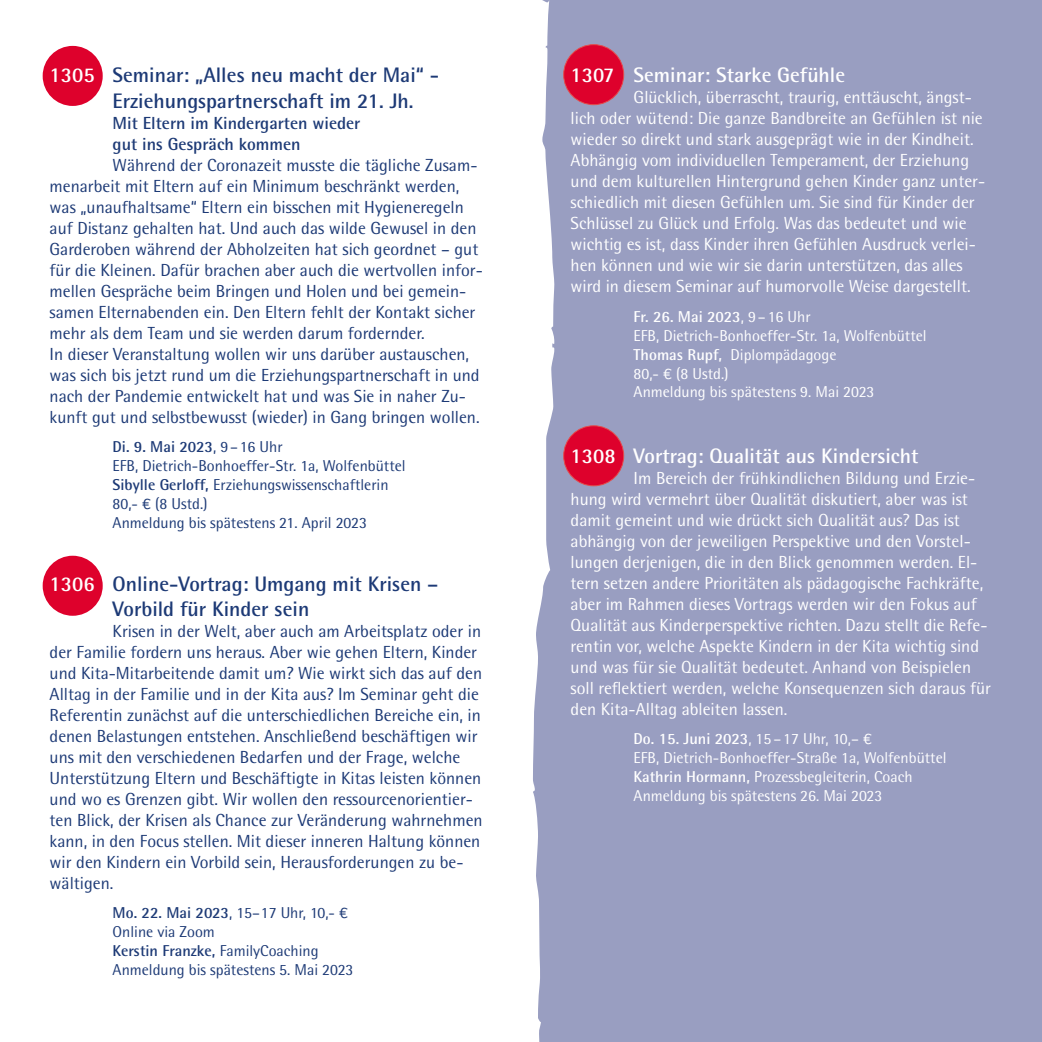
<style>
.page{position:relative;width:1042px;height:1042px;background:#fff}
.page>*{position:absolute;margin:0;border:0;box-sizing:border-box;transform-origin:0 0}
.Überschrift{font:700 21px "Rotis Semi Sans";color:#1d3a76}
.t1{font:700 21px "Rotis Semi Sans";color:#fff}
.Fließtext{font:17.5px/21px "Rotis Semi Sans";color:#1d3a76}
.Subline{font:17.5px/21px "Rotis Semi Sans";color:#fff}
.t2{font:700 17.5px "Rotis Semi Sans";color:#1d3a76}
.Daten{font:15.75px "Rotis Semi Sans";color:#fff}
.Daten-2{font:15.75px "Rotis Semi Sans";color:#1d3a76}
.Daten-3{font:700 15.75px "Rotis Semi Sans";color:#fff}
.Daten-4{font:700 15.75px "Rotis Semi Sans";color:#1d3a76}
.s1{color:#fff}
.s2{font-weight:400}
.s3{font-weight:700}
.s4{font-family:"Signika";font-weight:300}
</style>
<div class="page">
<div style="left:521px;top:0;width:521px;height:1042px;background:#999ec1"></div>
<svg style="left:521px;top:0;width:33px;height:1042px;fill:#fff"></svg>
<div style="left:43px;top:46px;width:60px;height:60px;background:#de012c;border-radius:50%"></div>
<div style="left:43px;top:556px;width:60px;height:60px;background:#de012c;border-radius:50%"></div>
<div style="left:564px;top:45px;width:60px;height:60px;background:#de012c;border-radius:50%"></div>
<div style="left:563px;top:44px;width:61px;height:61px;border:1px solid #e44b4a;border-radius:50%"></div>
<div style="left:564px;top:426px;width:60px;height:60px;background:#de012c;border-radius:50%"></div>
<div style="left:563px;top:425px;width:61px;height:61px;border:1px solid #e44b4a;border-radius:50%"></div>
<p class="Überschrift" style="left:50px;top:62px;width:391px"><span class="s1">1305</span> Seminar: „Alles neu macht der Mai“ -</p>
<p class="Überschrift" style="left:113px;top:88px;width:302px">Erziehungspartnerschaft im 21. Jh.</p>
<p class="t2" style="left:113px;top:112px;width:249px">Mit Eltern im Kindergarten wieder</p>
<p class="t2" style="left:113px;top:133px;width:190px">gut ins Gespräch kommen</p>
<p class="Fließtext" style="left:50px;top:154px;width:435px;text-indent:63px">Während der Coronazeit musste die tägliche Zusam&shy;menarbeit mit Eltern auf ein Minimum beschränkt werden, was „unaufhaltsame“ Eltern ein bisschen mit Hygieneregeln auf Distanz gehalten hat. Und auch das wilde Gewusel in den Garderoben während der Abholzeiten hat sich geordnet – gut für die Kleinen. Dafür brachen aber auch die wertvollen infor&shy;mellen Gespräche beim Bringen und Holen und bei gemein&shy;samen Elternabenden ein. Den Eltern fehlt der Kontakt sicher mehr als dem Team und sie werden darum fordernder.</p>
<p class="Fließtext" style="left:50px;top:343px;width:432px">In dieser Veranstaltung wollen wir uns darüber austauschen, was sich bis jetzt rund um die Erziehungspartnerschaft in und nach der Pandemie entwickelt hat und was Sie in naher Zu&shy;kunft gut und selbstbewusst (wieder) in Gang bringen wollen.</p>
<p class="Daten-4" style="left:113px;top:437px;width:172px">Di. 9. Mai 2023<span class="s2">, 9–16 Uhr</span></p>
<p class="Daten-2" style="left:113px;top:456px;width:294px">EFB, Dietrich-Bonhoeffer-Str. 1a, Wolfenbüttel</p>
<p class="Daten-2" style="left:113px;top:475px;width:277px"><span class="s3">Sibylle Gerloff,</span> Erziehungswissenschaftlerin</p>
<p class="Daten-2" style="left:113px;top:494px;width:97px">80,- <span class="s4">€</span> (8 Ustd.)</p>
<p class="Daten-2" style="left:113px;top:513px;width:256px">Anmeldung bis spätestens 21. April 2023</p>
<p class="Überschrift" style="left:50px;top:571px;width:390px"><span class="s1">1306</span> Online-Vortrag: Umgang mit Krisen –</p>
<p class="Überschrift" style="left:113px;top:596px;width:198px">Vorbild für Kinder sein</p>
<p class="Fließtext" style="left:50px;top:620px;width:434px;text-indent:63px">Krisen in der Welt, aber auch am Arbeitsplatz oder in der Familie fordern uns heraus. Aber wie gehen Eltern, Kinder und Kita-Mitarbeitende damit um? Wie wirkt sich das auf den Alltag in der Familie und in der Kita aus? Im Seminar geht die Referentin zunächst auf die unterschiedlichen Bereiche ein, in denen Belastungen entstehen. Anschließend beschäftigen wir uns mit den verschiedenen Bedarfen und der Frage, welche Unterstützung Eltern und Beschäftigte in Kitas leisten können und wo es Grenzen gibt. Wir wollen den ressourcenorientier&shy;ten Blick, der Krisen als Chance zur Veränderung wahrnehmen kann, in den Focus stellen. Mit dieser inneren Haltung können wir den Kindern ein Vorbild sein, Herausforderungen zu be&shy;wältigen.</p>
<p class="Daten-2" style="left:113px;top:904px;width:237px"><span class="s3">Mo. 22. Mai 2023</span>, 15–17 Uhr, 10,- <span class="s4">€</span></p>
<p class="Daten-2" style="left:113px;top:922px;width:104px">Online via Zoom</p>
<p class="Daten-4" style="left:113px;top:941px;width:208px">Kerstin Franzke, <span class="s2">FamilyCoaching</span></p>
<p class="Daten-2" style="left:113px;top:960px;width:242px">Anmeldung bis spätestens 5. Mai 2023</p>
<p class="t1" style="left:570px;top:62px;width:276px">1307 Seminar: Starke Gefühle</p>
<p class="Subline" style="left:570px;top:87px;width:416px;text-indent:63px">Glücklich, überrascht, traurig, enttäuscht, ängst&shy;lich oder wütend: Die ganze Bandbreite an Gefühlen ist nie wieder so direkt und stark ausgeprägt wie in der Kindheit.<br>Abhängig vom individuellen Temperament, der Erziehung und dem kulturellen Hintergrund gehen Kinder ganz unter&shy;schiedlich mit diesen Gefühlen um. Sie sind für Kinder der Schlüssel zu Glück und Erfolg. Was das bedeutet und wie wichtig es ist, dass Kinder ihren Gefühlen Ausdruck verlei&shy;hen können und wie wir sie darin unterstützen, das alles wird in diesem Seminar auf humorvolle Weise dargestellt.</p>
<p class="Daten-3" style="left:633px;top:307px;width:179px">Fr. 26. Mai 2023<span class="s2">, 9–16 Uhr</span></p>
<p class="Daten" style="left:633px;top:326px;width:294px">EFB, Dietrich-Bonhoeffer-Str. 1a, Wolfenbüttel</p>
<p class="Daten" style="left:633px;top:345px;width:204px"><span class="s3">Thomas Rupf,</span> Diplompädagoge</p>
<p class="Daten" style="left:633px;top:364px;width:97px">80,- <span class="s4">€</span> (8 Ustd.)</p>
<p class="Daten" style="left:633px;top:383px;width:242px">Anmeldung bis spätestens 9. Mai 2023</p>
<p class="t1" style="left:570px;top:442px;width:349px">1308 Vortrag: Qualität aus Kindersicht</p>
<p class="Subline" style="left:570px;top:467px;width:422px;text-indent:63px">Im Bereich der frühkindlichen Bildung und Erzie&shy;hung wird vermehrt über Qualität diskutiert, aber was ist damit gemeint und wie drückt sich Qualität aus? Das ist abhängig von der jeweiligen Perspektive und den Vorstel&shy;lungen derjenigen, die in den Blick genommen werden. El&shy;tern setzen andere Prioritäten als pädagogische Fachkräfte, aber im Rahmen dieses Vortrags werden wir den Fokus auf Qualität aus Kinderperspektive richten. Dazu stellt die Refe&shy;rentin vor, welche Aspekte Kindern in der Kita wichtig sind und was für sie Qualität bedeutet. Anhand von Beispielen soll reflektiert werden, welche Konsequenzen sich daraus für den Kita-Alltag ableiten lassen.</p>
<p class="Daten-3" style="left:633px;top:729px;width:240px">Do. 15. Juni 2023<span class="s2">, 15–17 Uhr, 10,–</span> <span class="s4">€</span></p>
<p class="Daten" style="left:633px;top:748px;width:314px">EFB, Dietrich-Bonhoeffer-Straße 1a, Wolfenbüttel</p>
<p class="Daten" style="left:633px;top:767px;width:280px"><span class="s3">Kathrin Hormann,</span> Prozessbegleiterin, Coach</p>
<p class="Daten" style="left:633px;top:786px;width:250px">Anmeldung bis spätestens 26. Mai 2023</p>
</div>
